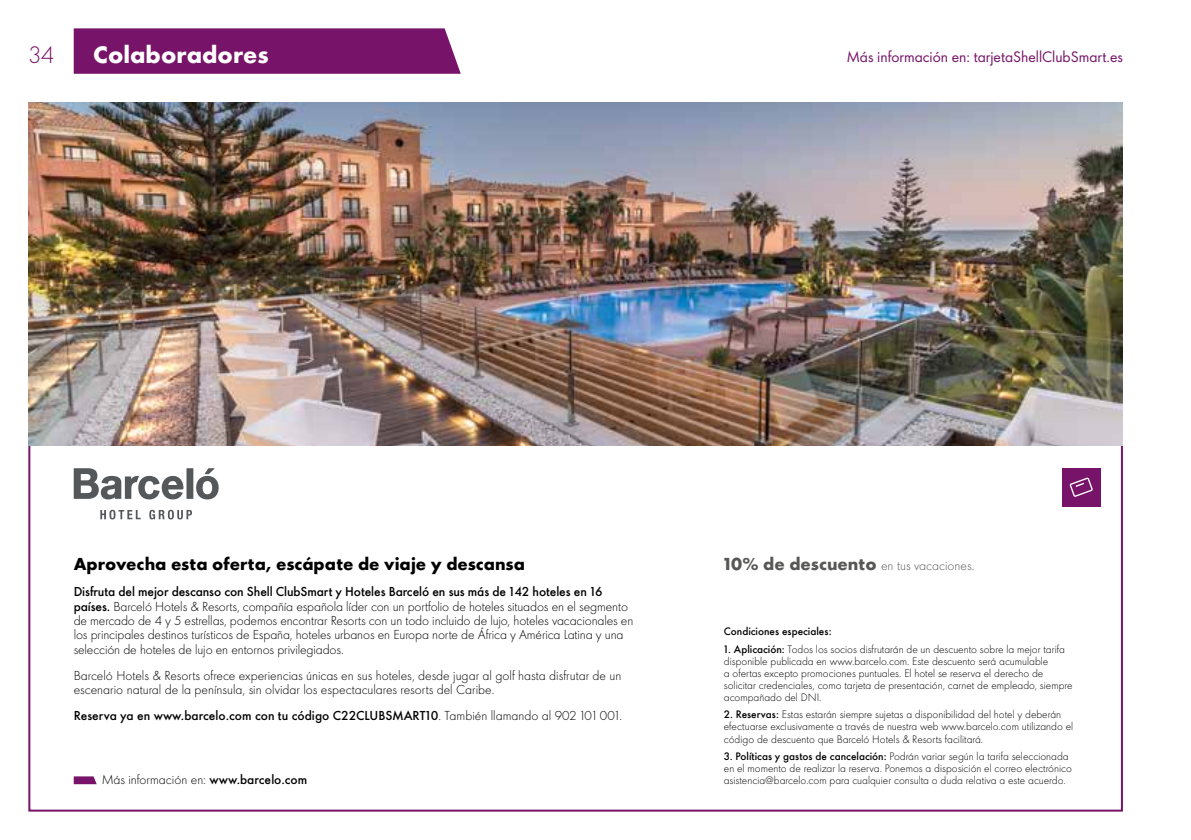
<style>
.page{position:relative;width:1191px;height:840px;background:#fff}
.page>*{position:absolute;margin:0;border:0;box-sizing:border-box;transform-origin:0 0}
.t1{font:700 22px "Shell";color:#fff}
.t2{font:300 22px "Shell";color:#771469}
.t3{font:700 16px "Shell";color:#000}
.t4{font:14px "Shell";color:#771469}
.t5{font:300 12px/14.4px "Shell";letter-spacing:-.01em;color:#000}
.t6{font:500 12px "Shell";color:#000}
.t7{font:300 12px "Shell";color:#575756}
.t8{font:300 10px/12px "Shell";color:#000}
.t9{font:500 10px "Shell";color:#000}
.s1{font-weight:700;font-size:16px}
.s2{font-weight:500}
.s3{font-weight:300}
</style>
<div class="page">
<svg style="left:73px;top:28px;width:388px;height:46px;background:#7c1c6e"></svg>
<svg style="left:100px;top:509px;width:92px;height:10px"></svg>
<svg style="left:74px;top:468px;width:145px;height:31px"></svg>
<img style="left:28px;top:102px;width:1095px;height:343px">
<div style="left:1062px;top:468px;width:38px;height:38px;background:#771469"></div>
<svg style="left:1069px;top:477px;width:24px;height:19px"></svg>
<svg style="left:74px;top:776px;width:23px;height:7px"></svg>
<h1 class="t2" style="left:28px;top:38px;width:28px">34</h1>
<h1 class="t1" style="left:93px;top:36px;width:177px">Colaboradores</h1>
<h3 class="t4" style="left:847px;top:45px;width:277px">Más información en: tarjetaShellClubSmart.es</h3>
<h2 class="t3" style="left:74px;top:550px;width:453px">Aprovecha esta oferta, escápate de viaje y descansa</h2>
<p class="t7" style="left:724px;top:557px;width:252px"><span class="s1">10% de descuento</span> en tus vacaciones.</p>
<p class="t5" style="left:74px;top:583px;width:561px"><span class="s2">Disfruta del mejor descanso con Shell ClubSmart y Hoteles Barceló en sus más de 142 hoteles en 16 países.</span> Barceló Hotels &amp; Resorts, compañía española líder con un portfolio de hoteles situados en el segmento de mercado de 4 y 5 estrellas, podemos encontrar Resorts con un todo incluido de lujo, hoteles vacacionales en los principales destinos turísticos de España, hoteles urbanos en Europa norte de África y América Latina y una selección de hoteles de lujo en entornos privilegiados.</p>
<p class="t5" style="left:74px;top:667px;width:549px">Barceló Hotels &amp; Resorts ofrece experiencias únicas en sus hoteles, desde jugar al golf hasta disfrutar de un escenario natural de la península, sin olvidar los espectaculares resorts del Caribe.</p>
<p class="t6" style="left:74px;top:704px;width:550px">Reserva ya en www.barcelo.com con tu código C22CLUBSMART10<span class="s3">. También llamando al 902 101 001.</span></p>
<p class="t9" style="left:724px;top:622px;width:109px">Condiciones especiales:</p>
<p class="t8" style="left:724px;top:642px;width:350px"><span class="s2">1. Aplicación:</span> Todos los socios disfrutarán de un descuento sobre la mejor tarifa disponible publicada en www.barcelo.com. Este descuento será acumulable<br>a ofertas excepto promociones puntuales. El hotel se reserva el derecho de solicitar credenciales, como tarjeta de presentación, carnet de empleado, siempre acompañado del DNI.</p>
<p class="t8" style="left:724px;top:708px;width:351px"><span class="s2">2. Reservas:</span> Estas estarán siempre sujetas a disponibilidad del hotel y deberán efectuarse exclusivamente a través de nuestra web www.barcelo.com utilizando el código de descuento que Barceló Hotels &amp; Resorts facilitará.</p>
<p class="t8" style="left:724px;top:749px;width:349px"><span class="s2">3. Políticas y gastos de cancelación:</span> Podrán variar según la tarifa seleccionada en el momento de realizar la reserva. Ponemos a disposición el correo electrónico asistencia@barcelo.com para cualquier consulta o duda relativa a este acuerdo.</p>
<p class="t5" style="left:102px;top:771px;width:207px">Más información en: <span class="s2">www.barcelo.com</span></p>
</div>
